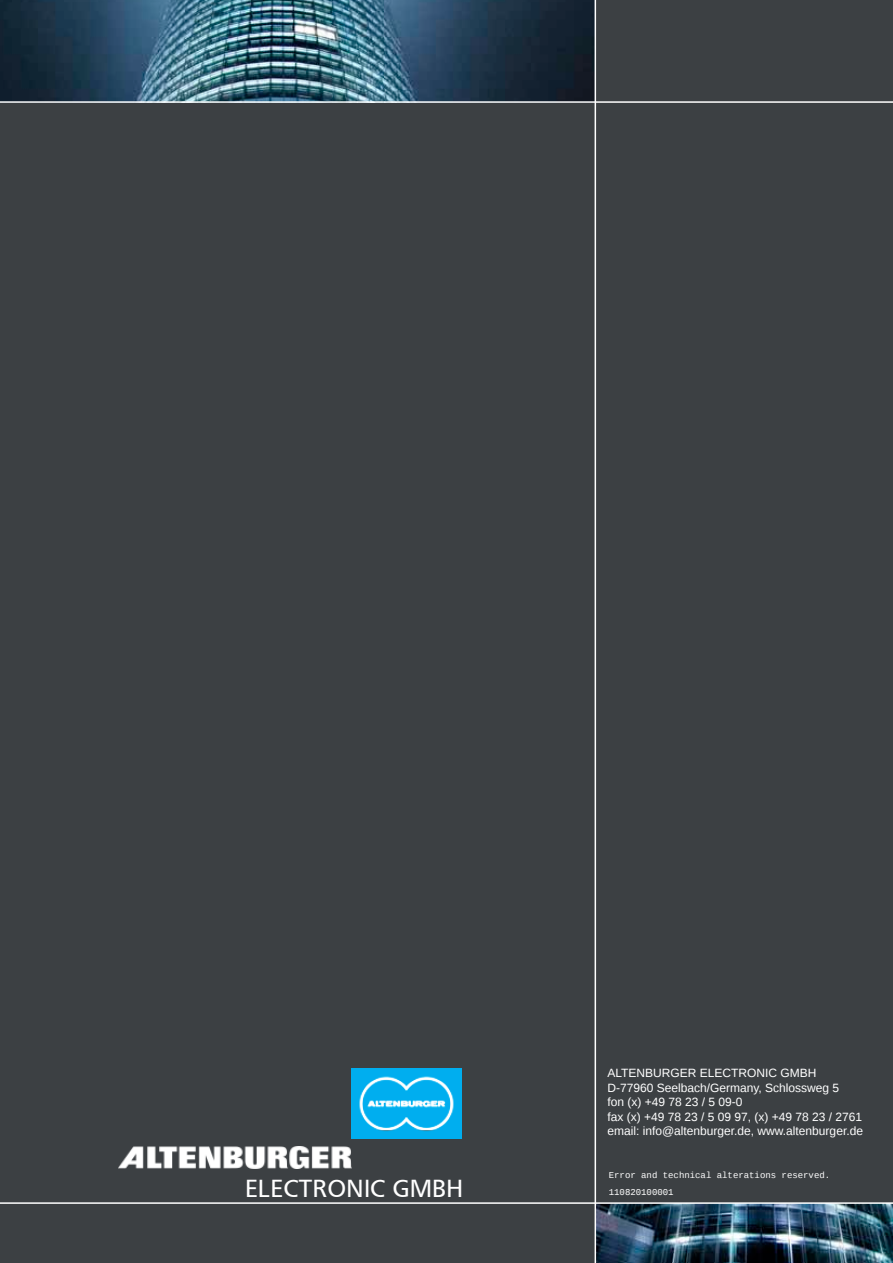
<style>
.page{position:relative;width:893px;height:1263px;background:#3c4043}
.page>*{position:absolute;margin:0;border:0;box-sizing:border-box;transform-origin:0 0}
.t1{font:700 24px "Frucht";letter-spacing:.04em;color:#fff}
.t2{font:12px/14.4px "Liberation Sans";color:#fff}
.t3{font:9px "Liberation Mono";color:#fff}
</style>
<div class="page">
<img style="left:0;top:0;width:595px;height:101px">
<img style="left:596px;top:1204px;width:297px;height:59px">
<hr style="left:0;top:1202px;width:893px;height:2px;background:#fff">
<hr style="left:595px;top:0;width:1px;height:1263px;background:#fff">
<hr style="left:0;top:101px;width:893px;height:2px;background:#fff">
<img style="left:351px;top:1068px;width:110px;height:70px">
<img style="left:118px;top:1146px;width:233px;height:23px">
<h1 class="t1" style="left:246px;top:1174px;width:219px">ELECTRONIC GMBH</h1>
<p class="t2" style="left:607px;top:1067px;width:257px">ALTENBURGER ELECTRONIC GMBH D-77960 Seelbach/Germany, Schlossweg 5<br>fon (x) +49 78 23 / 5 09-0<br>fax (x) +49 78 23 / 5 09 97, (x) +49 78 23 / 2761 email: info@altenburger.de, www.altenburger.de</p>
<p class="t3" style="left:609px;top:1171px;width:223px">Error and technical alterations reserved.</p>
<p class="t3" style="left:609px;top:1188px;width:66px">110820100001</p>
</div>
